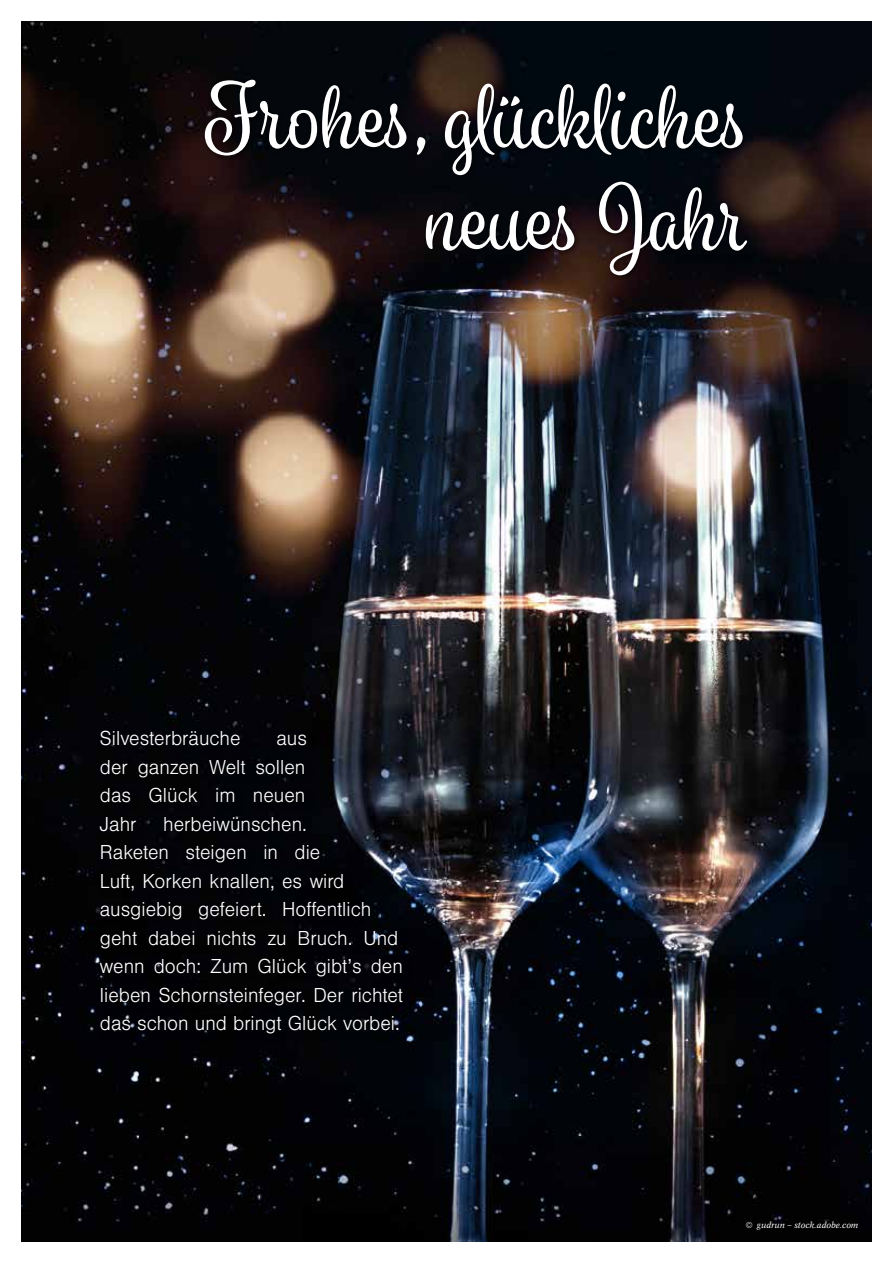
<style>
.page{position:relative;width:893px;height:1263px;background:#fff}
.page>*{position:absolute;margin:0;border:0;box-sizing:border-box;transform-origin:0 0}
.t1{font:89.1px/102px "Spumante";color:#fff;text-align:right}
.t2{font:300 21px/28.5px "Sans";color:#fff;text-align:justify}
.t3{font:italic 9px "Concept";color:#fff}
.s1{font-family:"Ancona"}
</style>
<div class="page">
<img style="left:21px;top:21px;width:851px;height:1221px">
<div style="left:202px;top:77px;width:551px;height:204px;background:#000;opacity:.6"></div>
<div style="left:96px;top:726px;width:317px;height:318px;background:#000;opacity:.75"></div>
<h1 class="t1" style="left:205px;top:65px;width:546px">Frohes, glückliches neues Jahr</h1>
<p class="t2" style="left:100px;top:725px;width:142px">Silvesterbräuche</p>
<p class="t2" style="left:100px;top:725px;width:208px;text-indent:177px">aus der ganzen Welt sollen das Glück im neuen Jahr</p>
<p class="t2" style="left:100px;top:810px;width:305px;text-align:left;text-indent:63px">herbeiwünschen.<br>Raketen steigen in die<br>Luft, Korken knallen, es wird ausgiebig gefeiert. Hoffentlich geht dabei nichts zu Bruch. Und wenn doch: Zum Glück gibt’s den lieben Schornsteinfeger. Der richtet das schon und bringt Glück vorbei.</p>
<p class="t3" style="left:745px;top:1220px;width:114px"><span class="s1">©</span> gudrun – stock.adobe.com</p>
</div>
